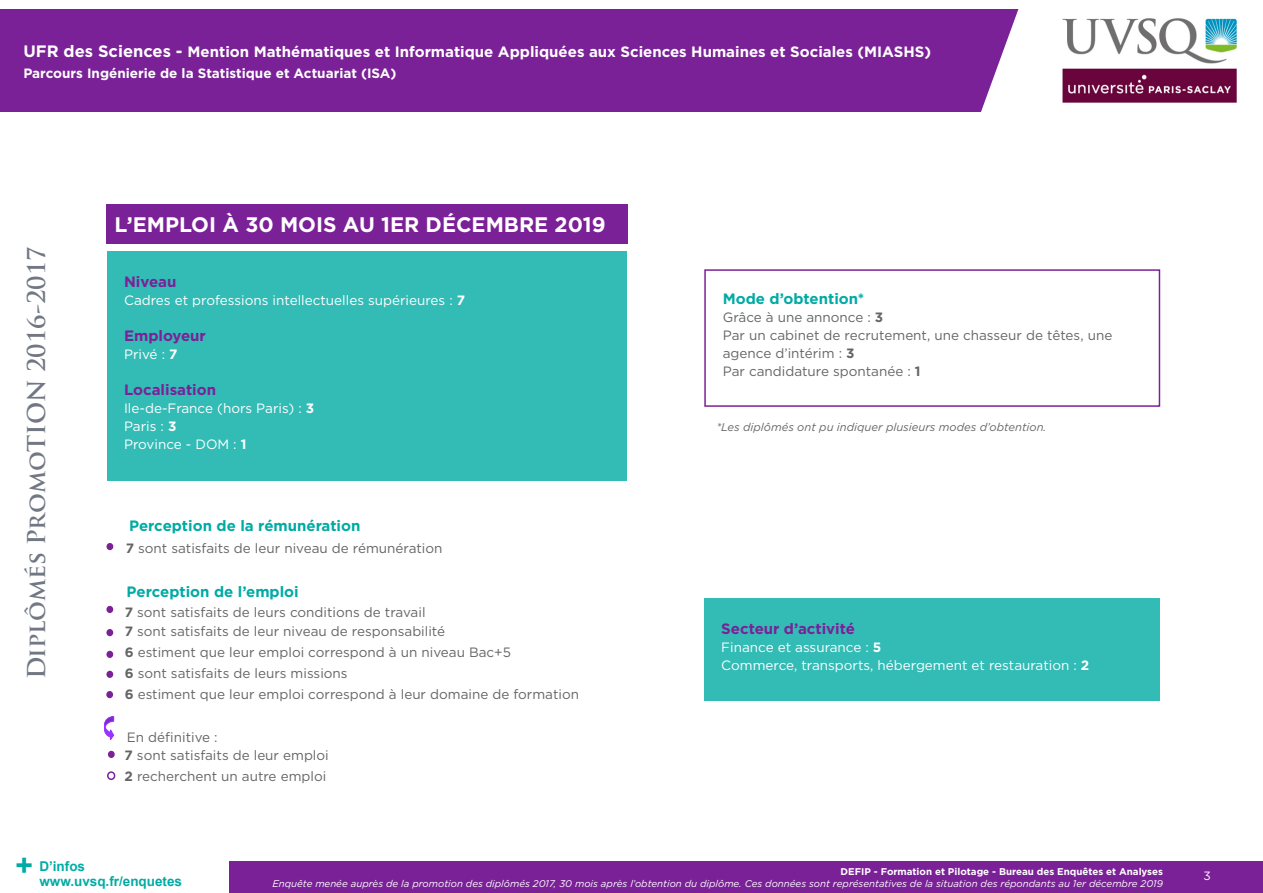
<style>
.page{position:relative;width:1263px;height:893px;background:#fff}
.page>*{position:absolute;margin:0;border:0;box-sizing:border-box;transform-origin:0 0}
.t1{font:700 30px "Arial";color:#00aba4}
.t2{font:700 24px "Trajan Pro";color:#717783}
.t3{font:700 21px "Gotham";color:#fff}
.t4{font:700 15px "Gotham";color:#fff}
.t5{font:700 15px "Gotham";color:#00aba4}
.t6{font:700 15px "Gotham";color:#7b2198}
.t7{font:13.5px/18px "Gotham";color:#646567}
.t8{font:13.5px "Gotham";color:#fff}
.t9{font:700 13.5px "Gotham";color:#fff}
.t10{font:700 13.5px/15px "Arial";color:#00aba4}
.t11{font:12px "Gotham";color:#fff}
.Légendes_graphiques{font:italic 11.25px "Gotham";color:#646567}
.t12{font:italic 9.75px "Gotham";color:#fff}
.t13{font:700 9.75px "Gotham";color:#fff}
.s1{font-size:16.5px}
.s2{font-weight:700}
</style>
<div class="page">
<div style="left:0;top:861px;width:1263px;height:32px;background:#7b2198"></div>
<div style="left:0;top:836px;width:229px;height:57px;background:#fff"></div>
<div style="left:0;top:10px;width:1023px;height:102px;background:#7b2198"></div>
<svg style="left:963px;top:9px;width:60px;height:103px"></svg>
<img style="left:1062px;top:18px;width:175px;height:85px">
<div style="left:106px;top:204px;width:522px;height:39px;background:#7b2198"></div>
<div style="left:106px;top:543px;width:7px;height:7px;background:#7b2198;border-radius:50%"></div>
<div style="left:704px;top:598px;width:456px;height:102px;background:#33bcb6"></div>
<div style="left:704px;top:269px;width:456px;height:138px;border:2px solid #7b2198"></div>
<div style="left:107px;top:251px;width:519px;height:230px;background:#33bcb6"></div>
<svg style="left:104px;top:716px;width:11px;height:24px"></svg>
<div style="left:106px;top:606px;width:7px;height:7px;background:#7b2198;border-radius:50%"></div>
<div style="left:106px;top:629px;width:7px;height:7px;background:#7b2198;border-radius:50%"></div>
<div style="left:106px;top:651px;width:7px;height:7px;background:#7b2198;border-radius:50%"></div>
<div style="left:106px;top:671px;width:7px;height:7px;background:#7b2198;border-radius:50%"></div>
<div style="left:106px;top:691px;width:7px;height:7px;background:#7b2198;border-radius:50%"></div>
<div style="left:108px;top:751px;width:7px;height:7px;background:#7b2198;border-radius:50%"></div>
<div style="left:107px;top:771px;width:8px;height:9px;border:2px solid #7b2198;border-radius:50%"></div>
<p class="t4" style="left:23px;top:41px;width:909px"><span class="s1">UFR des Sciences -</span> Mention Mathématiques et Informatique Appliquées aux Sciences Humaines et Sociales (MIASHS)</p>
<p class="t9" style="left:23px;top:64px;width:375px">Parcours Ingénierie de la Statistique et Actuariat (ISA)</p>
<h2 class="t2" style="left:22px;top:679px;width:434px;rotate:-90deg">Diplômés PromoTION 2016-2017</h2>
<p class="t3" style="left:115px;top:211px;width:493px">L’EMPLOI À 30 MOIS AU 1ER DÉCEMBRE 2019</p>
<p class="t6" style="left:124px;top:272px;width:54px">Niveau</p>
<p class="t8" style="left:124px;top:291px;width:343px">Cadres et professions intellectuelles supérieures : <span class="s2">7</span></p>
<p class="t6" style="left:124px;top:326px;width:83px">Employeur</p>
<p class="t8" style="left:124px;top:345px;width:55px">Privé : <span class="s2">7</span></p>
<p class="t6" style="left:124px;top:380px;width:93px">Localisation</p>
<p class="t8" style="left:124px;top:399px;width:192px">Ile-de-France (hors Paris) : <span class="s2">3</span></p>
<p class="t8" style="left:124px;top:417px;width:54px">Paris : <span class="s2">3</span></p>
<p class="t8" style="left:124px;top:435px;width:124px">Province - DOM : <span class="s2">1</span></p>
<p class="t5" style="left:129px;top:515px;width:233px">Perception de la rémunération</p>
<p class="t7" style="left:126px;top:538px;width:318px"><span class="s2">7</span> sont satisfaits de leur niveau de rémunération</p>
<p class="t5" style="left:127px;top:582px;width:174px">Perception de l’emploi</p>
<p class="t7" style="left:125px;top:603px;width:302px"><span class="s2">7</span> sont satisfaits de leurs conditions de travail</p>
<p class="t7" style="left:125px;top:622px;width:322px"><span class="s2">7</span> sont satisfaits de leur niveau de responsabilité</p>
<p class="t7" style="left:125px;top:643px;width:388px"><span class="s2">6</span> estiment que leur emploi correspond à un niveau Bac+5</p>
<p class="t7" style="left:125px;top:664px;width:224px"><span class="s2">6</span> sont satisfaits de leurs missions</p>
<p class="t7" style="left:125px;top:685px;width:456px"><span class="s2">6</span> estiment que leur emploi correspond à leur domaine de formation</p>
<p class="t7" style="left:127px;top:728px;width:92px">En définitive :</p>
<p class="t7" style="left:125px;top:746px;width:206px"><span class="s2">7</span> sont satisfaits de leur emploi</p>
<p class="t7" style="left:125px;top:767px;width:203px"><span class="s2">2</span> recherchent un autre emploi</p>
<p class="t5" style="left:723px;top:289px;width:143px">Mode d’obtention*</p>
<p class="t7" style="left:723px;top:308px;width:162px">Grâce à une annonce : <span class="s2">3</span></p>
<p class="t7" style="left:723px;top:326px;width:391px">Par un cabinet de recrutement, une chasseur de têtes, une agence d’intérim : <span class="s2">3</span></p>
<p class="t7" style="left:723px;top:362px;width:199px">Par candidature spontanée : <span class="s2">1</span></p>
<p class="Légendes_graphiques" style="left:716px;top:419px;width:332px">*Les diplômés ont pu indiquer plusieurs modes d’obtention.</p>
<p class="t6" style="left:721px;top:618px;width:135px">Secteur d’activité</p>
<p class="t8" style="left:721px;top:638px;width:162px">Finance et assurance : <span class="s2">5</span></p>
<p class="t8" style="left:721px;top:656px;width:369px">Commerce, transports, hébergement et restauration : <span class="s2">2</span></p>
<h1 class="t1" style="left:15px;top:845px;width:19px">+</h1>
<p class="t10" style="left:39px;top:859px;width:144px">D’infos www.uvsq.fr/enquetes</p>
<p class="t13" style="left:841px;top:865px;width:324px">DEFIP - Formation et Pilotage - Bureau des Enquêtes et Analyses</p>
<p class="t12" style="left:272px;top:877px;width:892px">Enquête menée auprès de la promotion des diplômés 2017, 30 mois après l’obtention du diplôme. Ces données sont représentatives de la situation des répondants au 1er décembre 2019</p>
<p class="t11" style="left:1203px;top:868px;width:9px">3</p>
</div>
